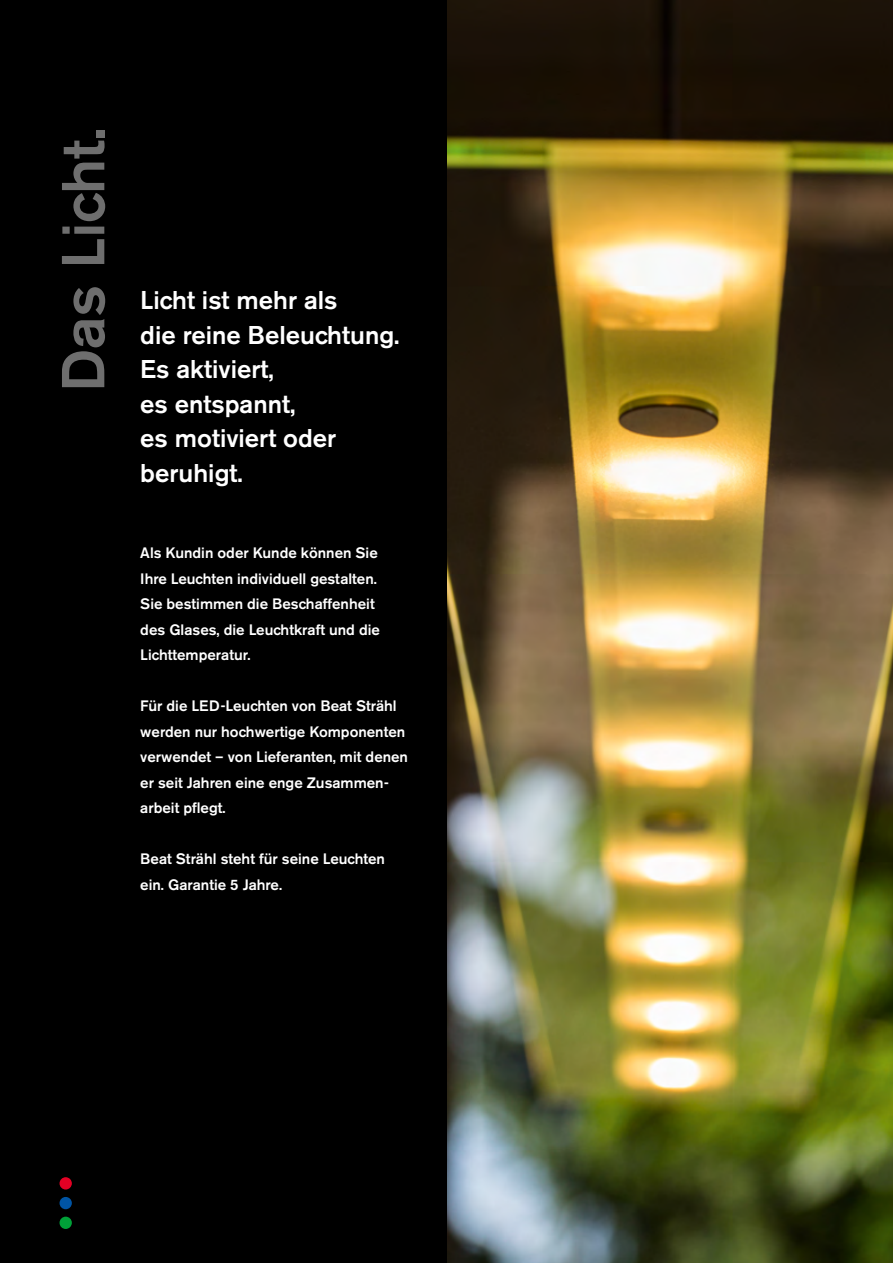
<style>
.page{position:relative;width:893px;height:1263px;background:#fff}
.page>*{position:absolute;margin:0;border:0;box-sizing:border-box;transform-origin:0 0}
.t1{font:500 60px "Akzidenz Grotesk BE";color:#6e6e6e}
.t2{font:500 25.5px/34.5px "Akzidenz Grotesk BE";color:#fff}
.t3{font:500 15px/25.5px "Akzidenz Grotesk BE";color:#fff}
</style>
<div class="page">
<img style="left:446px;top:0;width:447px;height:1263px">
<div style="left:0;top:0;width:446px;height:1263px;background:#000"></div>
<div style="left:60px;top:1177px;width:12px;height:12px;background:#e40024;border-radius:50%"></div>
<div style="left:60px;top:1197px;width:12px;height:12px;background:#0054a4;border-radius:50%"></div>
<div style="left:60px;top:1216px;width:12px;height:13px;background:#00a138;border-radius:50%"></div>
<h1 class="t1" style="left:47px;top:391px;width:265px;rotate:-90deg">Das Licht.</h1>
<h2 class="t2" style="left:140px;top:283px;width:261px">Licht ist mehr als<br>die reine Beleuchtung.<br>Es aktiviert,<br>es entspannt,<br>es motiviert oder beruhigt.</h2>
<p class="t3" style="left:140px;top:540px;width:241px">Als Kundin oder Kunde können Sie<br>Ihre Leuchten individuell gestalten.<br>Sie bestimmen die Beschaffenheit des Glases, die Leuchtkraft und die<br>Lichttemperatur.</p>
<p class="t3" style="left:140px;top:693px;width:269px">Für die LED-Leuchten von Beat Strähl werden nur hochwertige Komponenten verwendet – von Lieferanten, mit denen er seit Jahren eine enge Zusammen&shy;arbeit pflegt.</p>
<p class="t3" style="left:140px;top:846px;width:246px">Beat Strähl steht für seine Leuchten ein. Garantie 5 Jahre.</p>
</div>
